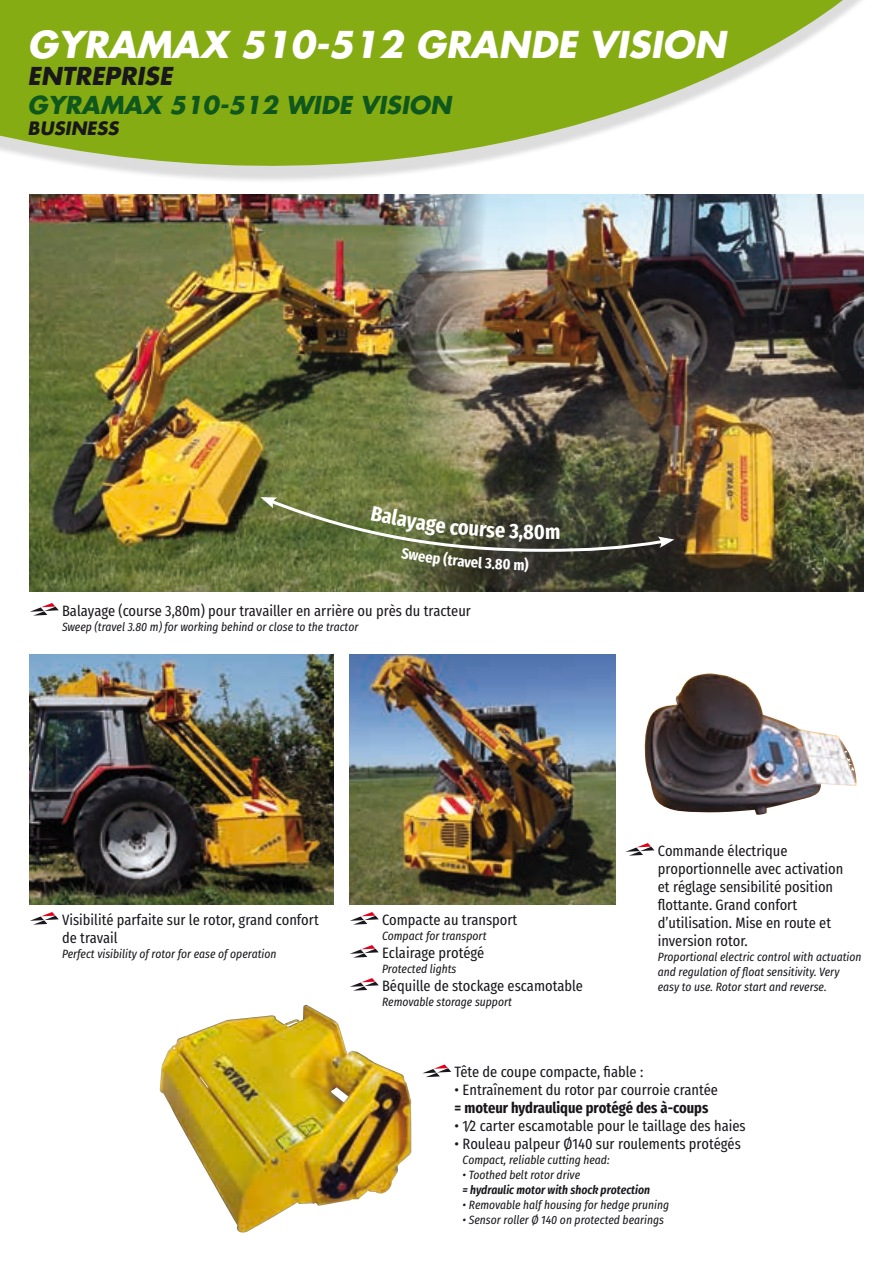
<style>
.page{position:relative;width:893px;height:1263px;background:#fff}
.page>*{position:absolute;margin:0;border:0;box-sizing:border-box;transform-origin:0 0}
.t1{font:italic 700 36px "Futura";color:#fff}
.t2{font:italic 700 24px "Futura";color:#10571d}
.t3{font:italic 700 24px "Futura";color:#1a171c}
.t4{font:700 21px "Fira Sans Condensed";color:#fff}
.t5{font:italic 700 18px "Futura";color:#1a171c}
.t6{font:15px/18px "Fira Sans Condensed";color:#1a171c}
.t7{font:700 15px "Fira Sans Condensed";color:#1a171c}
.t8{font:italic 12px/15px "Fira Sans Condensed";color:#1a171c}
.t9{font:italic 600 12px "Fira Sans Condensed";color:#1a171c}
</style>
<div class="page">
<img style="left:514px;top:237px;width:349px;height:354px">
<svg style="left:0;top:0;width:864px;height:237px;fill:#85ad13"></svg>
<img style="left:30px;top:194px;width:484px;height:397px">
<img style="left:30px;top:654px;width:304px;height:250px">
<svg style="left:30px;top:603px;width:29px;height:13px"></svg>
<svg style="left:350px;top:912px;width:29px;height:13px"></svg>
<svg style="left:350px;top:945px;width:29px;height:13px"></svg>
<svg style="left:350px;top:978px;width:29px;height:13px"></svg>
<svg style="left:422px;top:1064px;width:29px;height:13px"></svg>
<svg style="left:30px;top:912px;width:29px;height:13px"></svg>
<svg style="left:625px;top:843px;width:29px;height:13px"></svg>
<img style="left:644px;top:673px;width:213px;height:142px">
<img style="left:350px;top:654px;width:265px;height:250px">
<img style="left:160px;top:1005px;width:252px;height:228px">
<svg style="left:260px;top:497px;width:414px;height:75px;background:#575e3d"></svg>
<h1 class="t1" style="left:28px;top:19px;width:700px">GYRAMAX 510-512 GRANDE VISION</h1>
<h2 class="t3" style="left:28px;top:59px;width:146px">ENTREPRISE</h2>
<h2 class="t2" style="left:28px;top:89px;width:425px">GYRAMAX 510-512 WIDE VISION</h2>
<p class="t5" style="left:28px;top:116px;width:93px">BUSINESS</p>
<p class="t6" style="left:62px;top:600px;width:410px">Balayage (course 3,80m) pour travailler en arrière ou près du tracteur</p>
<p class="t8" style="left:62px;top:619px;width:298px">Sweep (travel 3.80 m) for working behind or close to the tractor</p>
<h3 class="t4" style="left:534px;top:512px;width:13px">0</h3>
<p class="t6" style="left:62px;top:909px;width:258px">Visibilité parfaite sur le rotor, grand confort de travail</p>
<p class="t8" style="left:62px;top:946px;width:216px">Perfect visibility of rotor for ease of operation</p>
<p class="t6" style="left:382px;top:909px;width:137px">Compacte au transport</p>
<p class="t8" style="left:382px;top:928px;width:106px">Compact for transport</p>
<p class="t6" style="left:382px;top:942px;width:104px">Eclairage protégé</p>
<p class="t8" style="left:382px;top:961px;width:76px">Protected lights</p>
<p class="t6" style="left:382px;top:975px;width:202px">Béquille de stockage escamotable</p>
<p class="t8" style="left:382px;top:994px;width:131px">Removable storage support</p>
<p class="t6" style="left:658px;top:840px;width:187px">Commande électrique proportionnelle avec activation et réglage sensibilité position flottante. Grand confort d’utilisation. Mise en route et inversion rotor.</p>
<p class="t8" style="left:658px;top:949px;width:205px">Proportional electric control with actuation and regulation of float sensitivity. Very easy to use. Rotor start and reverse.</p>
<p class="t6" style="left:455px;top:1061px;width:190px">Tête de coupe compacte, fiable :</p>
<p class="t6" style="left:455px;top:1079px;width:265px">• Entraînement du rotor par courroie crantée</p>
<p class="t7" style="left:455px;top:1094px;width:255px">= moteur hydraulique protégé des à-coups</p>
<p class="t6" style="left:455px;top:1115px;width:292px">• 1⁄2 carter escamotable pour le taillage des haies</p>
<p class="t6" style="left:455px;top:1133px;width:288px">• Rouleau palpeur Ø140 sur roulements protégés</p>
<p class="t8" style="left:463px;top:1152px;width:148px">Compact, reliable cutting head:</p>
<p class="t8" style="left:463px;top:1167px;width:119px">• Toothed belt rotor drive</p>
<p class="t9" style="left:463px;top:1181px;width:189px">= hydraulic motor with shock protection</p>
<p class="t8" style="left:463px;top:1197px;width:208px">• Removable half housing for hedge pruning</p>
<p class="t8" style="left:463px;top:1212px;width:203px">• Sensor roller Ø 140 on protected bearings</p>
</div>
